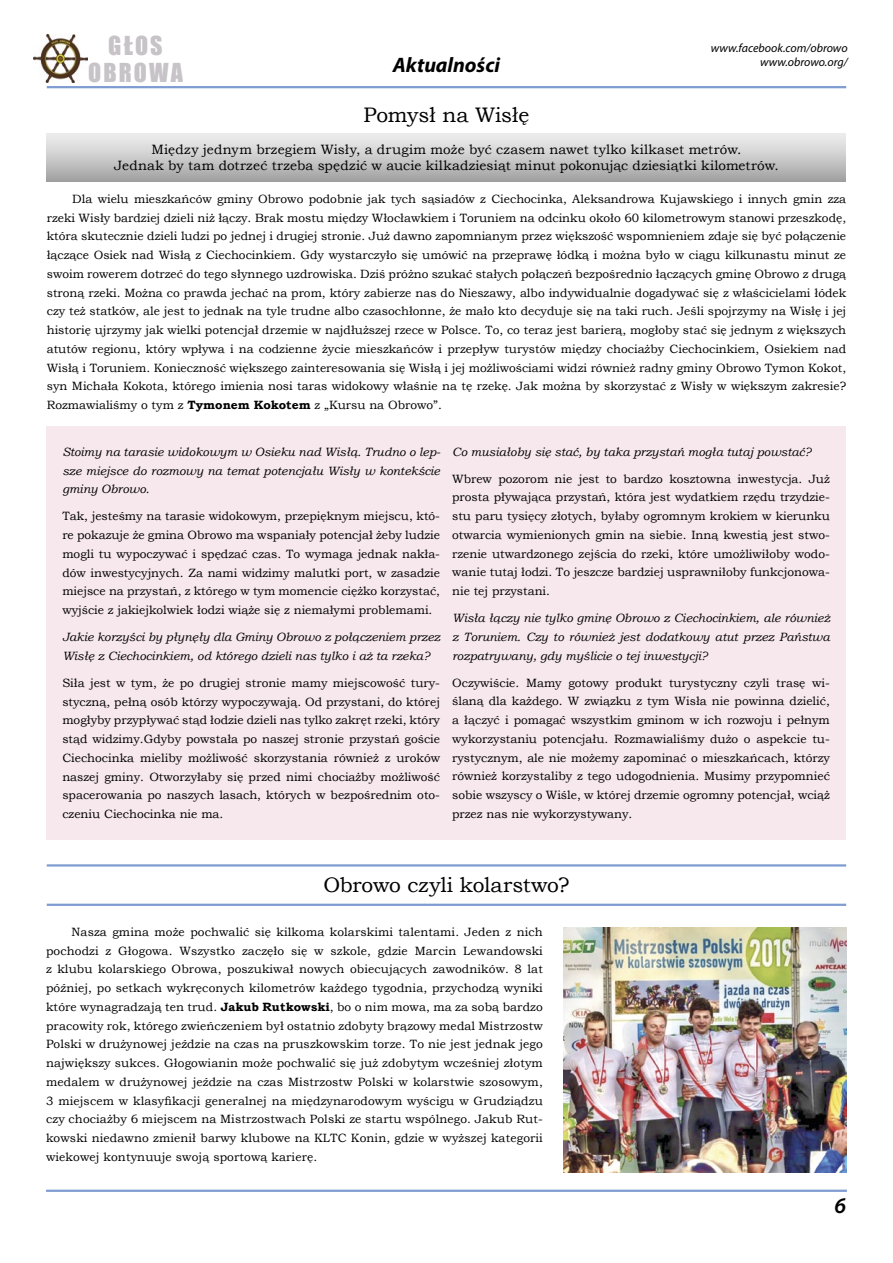
<style>
.page{position:relative;width:893px;height:1263px;background:#fff}
.page>*{position:absolute;margin:0;border:0;box-sizing:border-box;transform-origin:0 0}
.t1{font:24px/27px "Impact";letter-spacing:.09em;color:#c8c3c9;text-align:center}
.t2{font:italic 600 22.5px "Myriad Pro";color:#000}
.t3{font:21px "Bookman Old Style";letter-spacing:-.01em;color:#000}
.t4{font:italic 700 21px "Myriad Pro";color:#000}
.t5{font:13.5px/16.2px "Bookman Old Style";letter-spacing:.01em;color:#000;text-align:center}
.t6{font:12px/18.8px "Bookman Old Style";color:#000;text-align:justify}
.t7{font:italic 12px/18.8px "Bookman Old Style";color:#000;text-align:justify}
.t8{font:italic 12px/14.4px "Myriad Pro";color:#000;text-align:right}
.s1{font-weight:700}
</style>
<div class="page">
<hr style="left:46px;top:1189px;width:801px;height:3px;background:#7e9cd1">
<hr style="left:47px;top:86px;width:799px;height:2px;background:#7e9cd1">
<img style="left:33px;top:35px;width:55px;height:48px">
<hr style="left:47px;top:864px;width:799px;height:2px;background:#7e9cd1">
<hr style="left:47px;top:904px;width:799px;height:2px;background:#7e9cd1">
<div style="left:47px;top:426px;width:799px;height:414px;background:#f7e8ed"></div>
<div style="left:47px;top:133px;width:799px;height:49px;background:linear-gradient(to bottom,#f3f3f3,#a2a2a2)"></div>
<img style="left:563px;top:927px;width:284px;height:246px">
<h1 class="t1" style="left:88px;top:32px;width:96px">GŁOS<br>OBROWA</h1>
<h3 class="t4" style="left:393px;top:51px;width:109px">Aktualności</h3>
<p class="t8" style="left:711px;top:40px;width:138px">www.facebook.com/obrowo www.obrowo.org/</p>
<h3 class="t3" style="left:363px;top:101px;width:167px">Pomysł na Wisłę</h3>
<p class="t5" style="left:114px;top:141px;width:666px">Między jednym brzegiem Wisły, a drugim może być czasem nawet tylko kilkaset metrów.<br>Jednak by tam dotrzeć trzeba spędzić w aucie kilkadziesiąt minut pokonując dziesiątki kilometrów.</p>
<p class="t6" style="left:47px;top:189px;width:801px;text-indent:26px">Dla wielu mieszkańców gminy Obrowo podobnie jak tych sąsiadów z Ciechocinka, Aleksandrowa Kujawskiego i innych gmin zza rzeki Wisły bardziej dzieli niż łączy. Brak mostu między Włocławkiem i Toruniem na odcinku około 60 kilometrowym stanowi przeszkodę, która skutecznie dzieli ludzi po jednej i drugiej stronie. Już dawno zapomnianym przez większość wspomnieniem zdaje się być połączenie łączące Osiek nad Wisłą z Ciechocinkiem. Gdy wystarczyło się umówić na przeprawę łódką i można było w ciągu kilkunastu minut ze swoim rowerem dotrzeć do tego słynnego uzdrowiska. Dziś próżno szukać stałych połączeń bezpośrednio łączących gminę Obrowo z drugą stroną rzeki. Można co prawda jechać na prom, który zabierze nas do Nieszawy, albo indywidualnie dogadywać się z właścicielami łódek czy też statków, ale jest to jednak na tyle trudne albo czasochłonne, że mało kto decyduje się na taki ruch. Jeśli spojrzymy na Wisłę i jej historię ujrzymy jak wielki potencjał drzemie w najdłuższej rzece w Polsce. To, co teraz jest barierą, mogłoby stać się jednym z większych atutów regionu, który wpływa i na codzienne życie mieszkańców i przepływ turystów między chociażby Ciechocinkiem, Osiekiem nad Wisłą i Toruniem. Konieczność większego zainteresowania się Wisłą i jej możliwościami widzi również radny gminy Obrowo Tymon Kokot, syn Michała Kokota, którego imienia nosi taras widokowy właśnie na tę rzekę. Jak można by skorzystać z Wisły w większym zakresie?<br>Rozmawialiśmy o tym z <span class="s1">Tymonem Kokotem</span> z „Kursu na Obrowo”.</p>
<p class="t7" style="left:62px;top:442px;width:380px">Stoimy na tarasie widokowym w Osieku nad Wisłą. Trudno o lep&shy;sze miejsce do rozmowy na temat potencjału Wisły w kontekście gminy Obrowo.</p>
<p class="t6" style="left:62px;top:507px;width:379px">Tak, jesteśmy na tarasie widokowym, przepięknym miejscu, któ&shy;re pokazuje że gmina Obrowo ma wspaniały potencjał żeby ludzie mogli tu wypoczywać i spędzać czas. To wymaga jednak nakła&shy;dów inwestycyjnych. Za nami widzimy malutki port, w zasadzie miejsce na przystań, z którego w tym momencie ciężko korzystać, wyjście z jakiejkolwiek łodzi wiąże się z niemałymi problemami.</p>
<p class="t7" style="left:62px;top:627px;width:379px">Jakie korzyści by płynęły dla Gminy Obrowo z połączeniem przez<br>Wisłę z Ciechocinkiem, od którego dzieli nas tylko i aż ta rzeka?</p>
<p class="t6" style="left:62px;top:673px;width:379px">Siła jest w tym, że po drugiej stronie mamy miejscowość tury&shy;styczną, pełną osób którzy wypoczywają. Od przystani, do której mogłyby przypływać stąd łodzie dzieli nas tylko zakręt rzeki, który stąd widzimy.Gdyby powstała po naszej stronie przystań goście Ciechocinka mieliby możliwość skorzystania również z uroków naszej gminy. Otworzyłaby się przed nimi chociażby możliwość spacerowania po naszych lasach, których w bezpośrednim oto&shy;czeniu Ciechocinka nie ma.</p>
<p class="t7" style="left:452px;top:442px;width:361px">Co musiałoby się stać, by taka przystań mogła tutaj powstać?</p>
<p class="t6" style="left:452px;top:469px;width:379px">Wbrew pozorom nie jest to bardzo kosztowna inwestycja. Już prosta pływająca przystań, która jest wydatkiem rzędu trzydzie&shy;stu paru tysięcy złotych, byłaby ogromnym krokiem w kierunku otwarcia wymienionych gmin na siebie. Inną kwestią jest stwo&shy;rzenie utwardzonego zejścia do rzeki, które umożliwiłoby wodo&shy;wanie tutaj łodzi. To jeszcze bardziej usprawniłoby funkcjonowa&shy;nie tej przystani.</p>
<p class="t7" style="left:452px;top:609px;width:379px">Wisła łączy nie tylko gminę Obrowo z Ciechocinkiem, ale również z Toruniem. Czy to również jest dodatkowy atut przez Państwa rozpatrywany, gdy myślicie o tej inwestycji?</p>
<p class="t6" style="left:452px;top:673px;width:379px">Oczywiście. Mamy gotowy produkt turystyczny czyli trasę wi&shy;ślaną dla każdego. W związku z tym Wisła nie powinna dzielić, a łączyć i pomagać wszystkim gminom w ich rozwoju i pełnym wykorzystaniu potencjału. Rozmawialiśmy dużo o aspekcie tu&shy;rystycznym, ale nie możemy zapominać o mieszkańcach, którzy również korzystaliby z tego udogodnienia. Musimy przypomnieć sobie wszyscy o Wiśle, w której drzemie ogromny potencjał, wciąż przez nas nie wykorzystywany.</p>
<h3 class="t3" style="left:323px;top:871px;width:247px">Obrowo czyli kolarstwo?</h3>
<p class="t6" style="left:46px;top:922px;width:498px;text-indent:26px">Nasza gmina może pochwalić się kilkoma kolarskimi talentami. Jeden z nich pochodzi z Głogowa. Wszystko zaczęło się w szkole, gdzie Marcin Lewandowski z klubu kolarskiego Obrowa, poszukiwał nowych obiecujących zawodników. 8 lat później, po setkach wykręconych kilometrów każdego tygodnia, przychodzą wyniki które wynagradzają ten trud. <span class="s1">Jakub Rutkowski</span>, bo o nim mowa, ma za sobą bardzo pracowity rok, którego zwieńczeniem był ostatnio zdobyty brązowy medal Mistrzostw Polski w drużynowej jeździe na czas na pruszkowskim torze. To nie jest jednak jego największy sukces. Głogowianin może pochwalić się już zdobytym wcześniej złotym medalem w drużynowej jeździe na czas Mistrzostw Polski w kolarstwie szosowym, 3 miejscem w klasyfikacji generalnej na międzynarodowym wyścigu w Grudziądzu czy chociażby 6 miejscem na Mistrzostwach Polski ze startu wspólnego. Jakub Rut&shy;kowski niedawno zmienił barwy klubowe na KLTC Konin, gdzie w wyższej kategorii wiekowej kontynuuje swoją sportową karierę.</p>
<h2 class="t2" style="left:834px;top:1191px;width:13px">6</h2>
</div>
